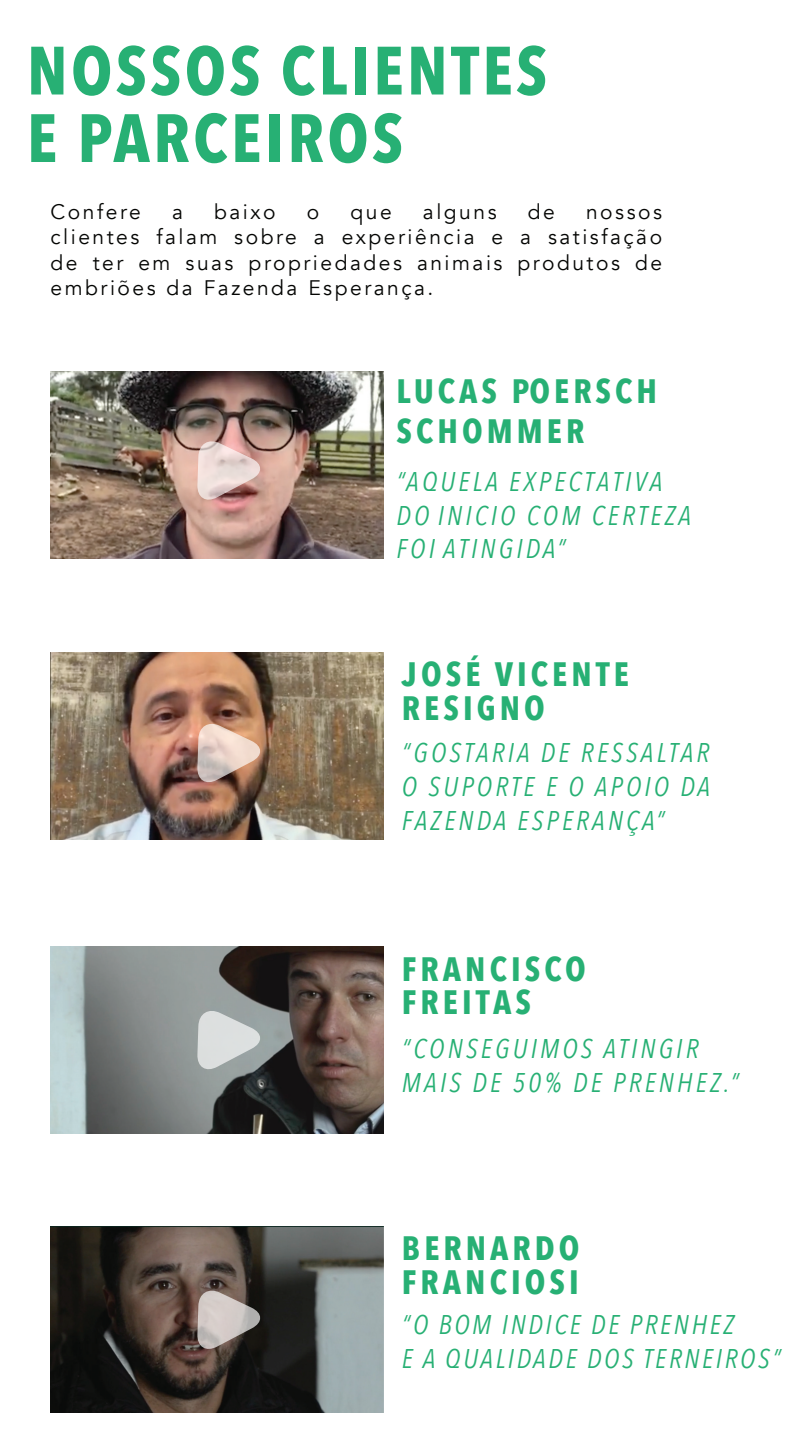
<style>
.page{position:relative;width:810px;height:1440px;background:#fff}
.page>*{position:absolute;margin:0;border:0;box-sizing:border-box;transform-origin:0 0}
.t1{font:700 67.5px/67.5px "Avenir Next Condensed";letter-spacing:.05em;color:#27b074}
.t2{font:700 33.75px/33.8px "Avenir Next Condensed";letter-spacing:.12em;color:#27b074}
.t3{font:italic 27px/33.8px "Avenir Next Condensed";letter-spacing:.12em;color:#27b074}
.t4{font:italic 27px/33.8px "Avenir Next Condensed";letter-spacing:.1em;color:#27b074}
.t5{font:21px/25.5px "Avenir";letter-spacing:.12em;color:#040503;text-align:justify}
</style>
<div class="page">
<img style="left:51px;top:1227px;width:332px;height:186px">
<img style="left:51px;top:372px;width:332px;height:186px">
<img style="left:51px;top:653px;width:332px;height:186px">
<img style="left:51px;top:947px;width:332px;height:186px">
<svg style="left:197px;top:438px;width:66px;height:65px;background:#d5b5b0"></svg>
<svg style="left:197px;top:720px;width:66px;height:66px;background:#c9a997"></svg>
<svg style="left:197px;top:1007px;width:66px;height:66px;background:#bdc3c2"></svg>
<svg style="left:197px;top:1287px;width:66px;height:66px;background:#8d8581"></svg>
<h1 class="t1" style="left:27px;top:37px;width:522px">NOSSOS CLIENTES<br>E PARCEIROS</h1>
<p class="t5" style="left:51px;top:199px;width:92px">Confere</p>
<p class="t5" style="left:172px;top:199px;width:12px">a</p>
<p class="t5" style="left:214px;top:199px;width:63px">baixo</p>
<p class="t5" style="left:307px;top:199px;width:14px">o</p>
<p class="t5" style="left:351px;top:199px;width:43px">que</p>
<p class="t5" style="left:423px;top:199px;width:75px">alguns</p>
<p class="t5" style="left:528px;top:199px;width:29px">de</p>
<p class="t5" style="left:51px;top:199px;width:613px;text-indent:535px">nossos clientes falam sobre a experiência e a satisfação de ter em suas propriedades animais produtos de embriões da Fazenda Esperança.</p>
<p class="t2" style="left:397px;top:370px;width:262px;line-height:40.5px">LUCAS POERSCH<br>SCHOMMER</p>
<p class="t3" style="left:397px;top:465px;width:296px">“AQUELA EXPECTATIVA<br>DO INICIO COM CERTEZA<br>FOI ATINGIDA”</p>
<p class="t2" style="left:402px;top:658px;width:229px">JOSÉ VICENTE<br>RESIGNO</p>
<p class="t3" style="left:402px;top:736px;width:310px;text-align:justify">“GOSTARIA DE RESSALTAR O SUPORTE E O APOIO DA FAZENDA ESPERANÇA”</p>
<p class="t2" style="left:402px;top:952px;width:185px">FRANCISCO<br>FREITAS</p>
<p class="t3" style="left:402px;top:1032px;width:338px">“CONSEGUIMOS ATINGIR<br>MAIS DE 50% DE PRENHEZ.”</p>
<p class="t2" style="left:402px;top:1231px;width:179px">BERNARDO<br>FRANCIOSI</p>
<p class="t4" style="left:402px;top:1308px;width:380px">“O BOM INDICE DE PRENHEZ<br>E A QUALIDADE DOS TERNEIROS”</p>
</div>
